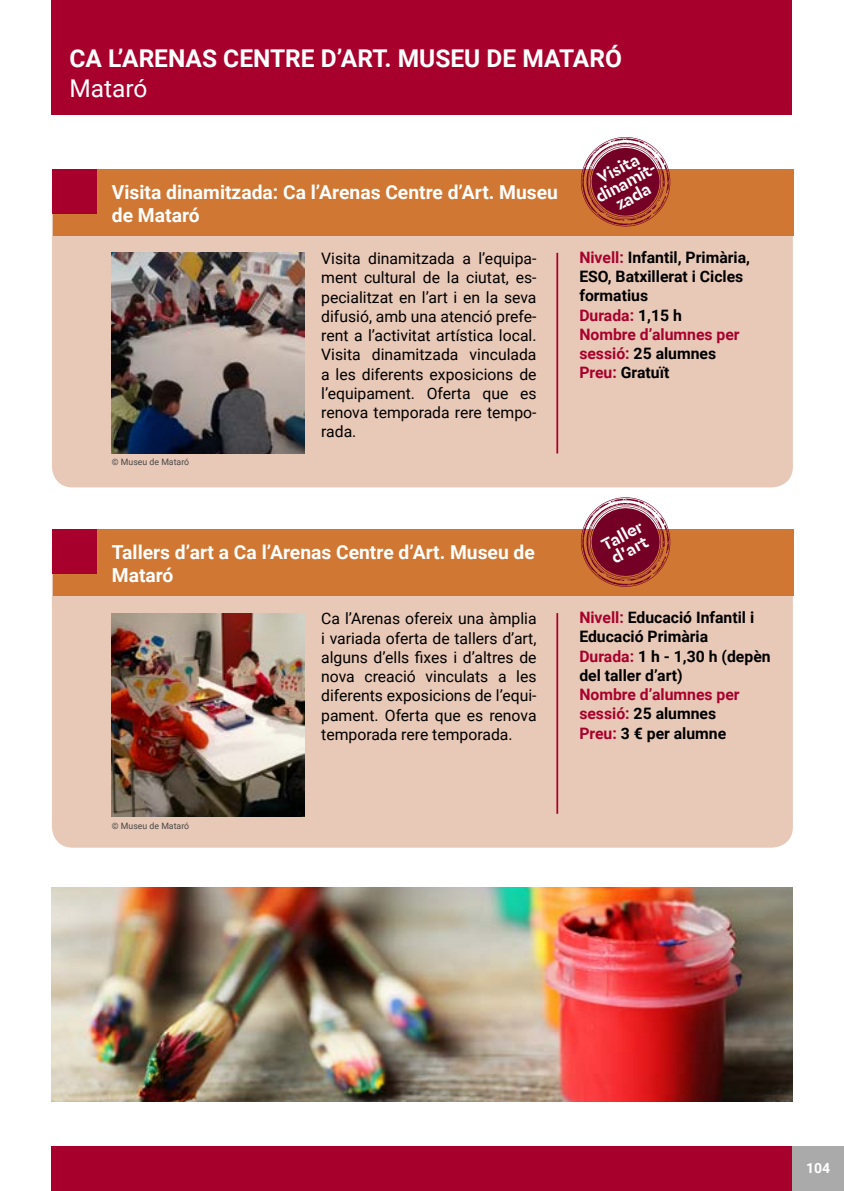
<style>
.page{position:relative;width:844px;height:1191px;background:#fff}
.page>*{position:absolute;margin:0;border:0;box-sizing:border-box;transform-origin:0 0}
.t1{font:700 24.5px "Roboto";color:#fff}
.t2{font:24.5px "Roboto";color:#fff}
.t3{font:700 19.25px/23.1px "Roboto";color:#fff}
.t4{font:700 17.32px/15.8px "Cera Stencil";color:#fff;text-align:center}
.t5{font:15.75px/19.2px "Roboto";color:#000;text-align:justify}
.t6{font:700 15.75px/19.2px "Roboto";color:#000}
.t7{font:700 15.75px/19.2px "Roboto";color:#a8002d}
.t8{font:700 14px "Roboto";color:#fff}
.t9{font:8.75px "Roboto";color:#484848}
.s1{color:#a8002d}
.s2{color:#000}
</style>
<div class="page">
<div style="left:792px;top:1146px;width:51px;height:45px;background:#aaa"></div>
<img style="left:51px;top:887px;width:741px;height:214px">
<div style="left:51px;top:0;width:741px;height:114px;background:#a8002d"></div>
<div style="left:51px;top:1146px;width:741px;height:45px;background:#a8002d"></div>
<div style="left:52px;top:169px;width:740px;height:318px;background:#e8c8b7;border-radius:21px"></div>
<div style="left:52px;top:529px;width:740px;height:318px;background:#e8c8b7;border-radius:21px"></div>
<div style="left:53px;top:169px;width:740px;height:66px;background:#d07733"></div>
<div style="left:53px;top:529px;width:740px;height:66px;background:#d07733"></div>
<div style="left:52px;top:169px;width:44px;height:45px;background:#a8002d"></div>
<div style="left:52px;top:529px;width:44px;height:45px;background:#a8002d"></div>
<svg style="left:581px;top:137px;width:90px;height:90px"></svg>
<svg style="left:581px;top:497px;width:90px;height:90px"></svg>
<hr style="left:556px;top:253px;width:2px;height:200px;background:#a8002d">
<hr style="left:556px;top:613px;width:2px;height:200px;background:#a8002d">
<img style="left:112px;top:253px;width:192px;height:200px">
<img style="left:112px;top:613px;width:192px;height:204px">
<h1 class="t1" style="left:69px;top:41px;width:553px">CA L’ARENAS CENTRE D’ART. MUSEU DE MATARÓ</h1>
<h1 class="t2" style="left:69px;top:71px;width:80px">Mataró</h1>
<p class="t3" style="left:112px;top:179px;width:447px">Visita dinamitzada: Ca l’Arenas Centre d’Art. Museu de Mataró</p>
<p class="t9" style="left:112px;top:456px;width:79px">© Museu de Mataró</p>
<p class="t5" style="left:321px;top:248px;width:217px">Visita dinamitzada a l’equipa&shy;ment cultural de la ciutat, es&shy;pecialitzat en l’art i en la seva difusió, amb una atenció prefe&shy;rent a l’activitat artística local.<br>Visita dinamitzada vinculada a les diferents exposicions de l’equipament. Oferta que es renova temporada rere tempo&shy;rada.</p>
<p class="t4" style="left:585px;top:176px;width:67px;rotate:-28deg">Visita dinamit&shy;zada</p>
<p class="t6" style="left:579px;top:247px;width:172px"><span class="s1">Nivell:</span> Infantil, Primària,<br>ESO, Batxillerat i Cicles formatius<br><span class="s1">Durada:</span> 1,15 h<br><span class="s1">Nombre d’alumnes per sessió:</span> 25 alumnes<br><span class="s1">Preu:</span> Gratuït</p>
<p class="t3" style="left:112px;top:540px;width:424px">Tallers d’art a Ca l’Arenas Centre d’Art. Museu de<br>Mataró</p>
<p class="t5" style="left:321px;top:608px;width:217px">Ca l’Arenas ofereix una àmplia i variada oferta de tallers d’art, alguns d’ells fixes i d’altres de nova creació vinculats a les diferents exposicions de l’equi&shy;pament. Oferta que es renova temporada rere temporada.</p>
<p class="t4" style="left:598px;top:538px;width:46px;text-align:left;rotate:-28deg">Taller d’art</p>
<p class="t6" style="left:579px;top:607px;width:193px"><span class="s1">Nivell:</span> Educació Infantil i<br>Educació Primària<br><span class="s1">Durada:</span> 1 h - 1,30 h (depèn del taller d’art)</p>
<p class="t7" style="left:579px;top:684px;width:162px">Nombre d’alumnes per sessió: <span class="s2">25 alumnes<br></span>Preu: <span class="s2">3 € per alumne</span></p>
<p class="t9" style="left:112px;top:819px;width:79px">© Museu de Mataró</p>
<p class="t8" style="left:806px;top:1158px;width:26px">104</p>
</div>
